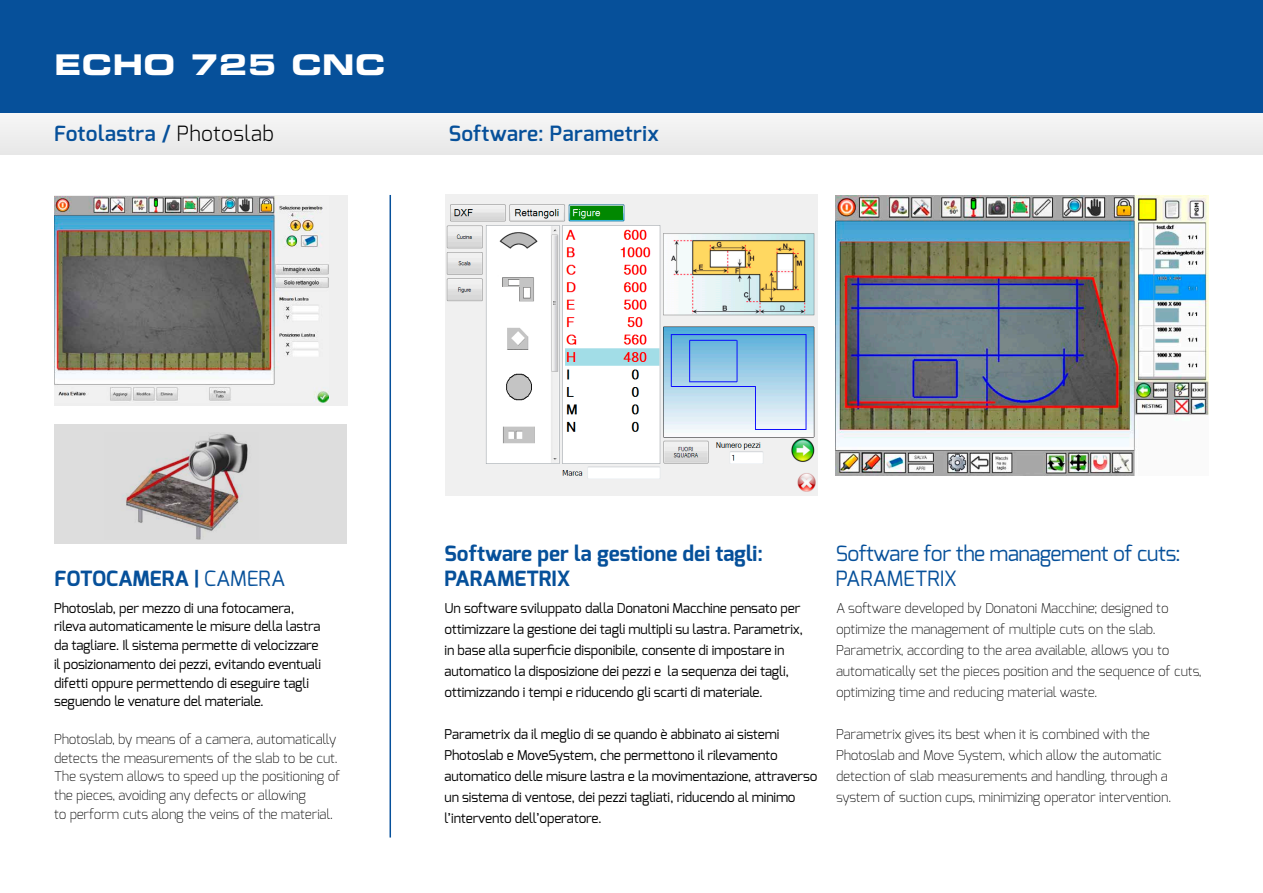
<style>
.page{position:relative;width:1263px;height:893px;background:#fff}
.page>*{position:absolute;margin:0;border:0;box-sizing:border-box;transform-origin:0 0}
.t1{font:28.5px "Eurostile LT Std Bold Ex 2";letter-spacing:.02em;color:#fff}
.t2{font:700 21px/25.5px "Exo";color:#06509a}
.t3{font:600 21px "Exo";letter-spacing:.005em;color:#06509a}
.t4{font:21px "Exo";letter-spacing:-.02em;color:#06509a}
.t5{font:21px "Exo";color:#06509a}
.t6{font:13.5px/21px "Exo";letter-spacing:-.01em;color:#000}
.t7{font:200 13.5px/21px "Exo";letter-spacing:-.01em;color:#000}
.s1{font-weight:300;color:#000}
.s2{font-weight:400}
</style>
<div class="page">
<div style="left:0;top:72px;width:1263px;height:83px;background:#efefef"></div>
<div style="left:0;top:0;width:1263px;height:113px;background:#06509a"></div>
<img style="left:836px;top:196px;width:373px;height:279px">
<img style="left:445px;top:195px;width:373px;height:300px">
<div style="left:55px;top:425px;width:292px;height:119px;background:#ddd"></div>
<img style="left:122px;top:434px;width:126px;height:105px">
<div style="left:54px;top:196px;width:293px;height:210px;background:#efefef"></div>
<img style="left:54px;top:196px;width:274px;height:206px">
<hr style="left:389px;top:195px;width:2px;height:642px;background:#06509a">
<h1 class="t1" style="left:55px;top:45px;width:329px">ECHO 725 CNC</h1>
<h2 class="t3" style="left:54px;top:120px;width:221px">Fotolastra / <span class="s1">Photoslab</span></h2>
<h2 class="t3" style="left:449px;top:120px;width:212px">Software: Parametrix</h2>
<h2 class="t2" style="left:444px;top:540px;width:320px">Software per la gestione dei tagli:<br>PARAME</h2>
<h2 class="t4" style="left:836px;top:539px;width:346px">Software for the management of cuts:</h2>
<h2 class="t2" style="left:55px;top:566px;width:232px">FOTOcamera | <span class="s2">CAMERA</span></h2>
<h2 class="t5" style="left:836px;top:565px;width:122px">PARAMETRIX</h2>
<h2 class="t2" style="left:526px;top:566px;width:45px">TRIX</h2>
<p class="t6" style="left:54px;top:598px;width:269px;line-height:18.8px">Photoslab, per mezzo di una fotocamera, rileva automaticamente le misure della lastra da tagliare. Il sistema permette di velocizzare il posizionamento dei pezzi, evitando eventuali difetti oppure permettendo di eseguire tagli seguendo le venature del materiale.</p>
<p class="t7" style="left:54px;top:729px;width:288px;line-height:18.8px">Photoslab, by means of a camera, automatically detects the measurements of the slab to be cut.<br>The system allows to speed up the positioning of the pieces, avoiding any defects or allowing<br>to perform cuts along the veins of the material.</p>
<p class="t6" style="left:444px;top:597px;width:360px">Un software sviluppato dalla Donatoni Macchine pensato per ottimizzare la gestione dei tagli multipli su lastra. Parametrix, in base alla superficie disponibile, consente di impostare in automatico la disposizione dei pezzi e la sequenza dei tagli, ottimizzando i tempi e riducendo gli scarti di materiale.</p>
<p class="t6" style="left:444px;top:723px;width:374px">Parametrix da il meglio di se quando è abbinato ai sistemi Photoslab e MoveSystem, che permettono il rilevamento automatico delle misure lastra e la movimentazione, attraverso un sistema di ventose, dei pezzi tagliati, riducendo al minimo l’intervento dell’operatore.</p>
<p class="t7" style="left:836px;top:597px;width:367px">A software developed by Donatoni Macchine; designed to optimize the management of multiple cuts on the slab.<br>Parametrix, according to the area available, allows you to automatically set the pieces position and the sequence of cuts, optimizing time and reducing material waste.</p>
<p class="t7" style="left:836px;top:723px;width:337px">Parametrix gives its best when it is combined with the Photoslab and Move System, which allow the automatic detection of slab measurements and handling, through a system of suction cups, minimizing operator intervention.</p>
</div>
